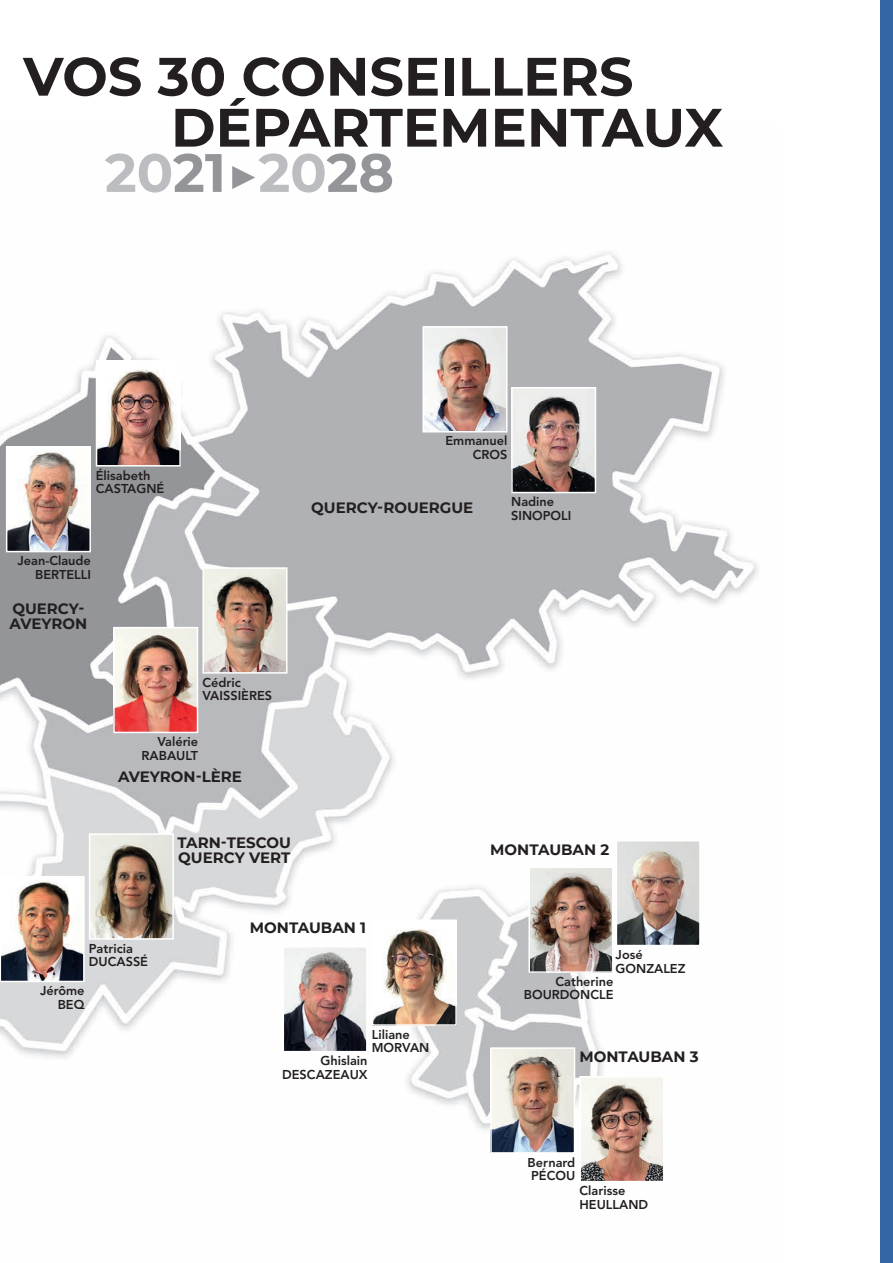
<style>
.page{position:relative;width:893px;height:1263px;background:#fff}
.page>*{position:absolute;margin:0;border:0;box-sizing:border-box;transform-origin:0 0}
.t1{font:700 54px/51px "Montserrat";color:#231f20}
.t2{font:700 54px "Montserrat";color:#939598}
.t3{font:700 15px/15px "Montserrat";color:#231f20}
.t4{font:800 12.75px/13.5px "Avenir LT Std";color:#231f20}
.s1{color:#bcbdc0}
</style>
<div class="page">
<img style="left:0;top:252px;width:758px;height:878px">
<img style="left:116px;top:630px;width:79px;height:100px">
<div style="left:113px;top:627px;width:85px;height:106px;border:2px solid #fff"></div>
<img style="left:286px;top:949px;width:79px;height:100px">
<div style="left:283px;top:946px;width:85px;height:106px;border:2px solid #fff"></div>
<img style="left:531px;top:869px;width:80px;height:101px">
<div style="left:528px;top:866px;width:86px;height:107px;border:2px solid #fff"></div>
<img style="left:3px;top:879px;width:79px;height:100px">
<div style="left:0;top:876px;width:85px;height:106px;border:2px solid #fff"></div>
<img style="left:493px;top:1050px;width:79px;height:101px">
<div style="left:490px;top:1047px;width:85px;height:107px;border:2px solid #fff"></div>
<img style="left:9px;top:449px;width:79px;height:100px">
<div style="left:6px;top:446px;width:85px;height:106px;border:2px solid #fff"></div>
<img style="left:425px;top:329px;width:80px;height:100px">
<div style="left:422px;top:326px;width:86px;height:106px;border:2px solid #fff"></div>
<img style="left:205px;top:570px;width:80px;height:101px">
<div style="left:202px;top:567px;width:86px;height:107px;border:2px solid #fff"></div>
<img style="left:375px;top:922px;width:79px;height:101px">
<div style="left:372px;top:919px;width:85px;height:107px;border:2px solid #fff"></div>
<img style="left:619px;top:843px;width:79px;height:100px">
<div style="left:616px;top:840px;width:85px;height:106px;border:2px solid #fff"></div>
<img style="left:92px;top:836px;width:79px;height:101px">
<div style="left:89px;top:833px;width:85px;height:107px;border:2px solid #fff"></div>
<img style="left:582px;top:1079px;width:79px;height:100px">
<div style="left:579px;top:1076px;width:85px;height:106px;border:2px solid #fff"></div>
<img style="left:99px;top:363px;width:79px;height:100px">
<div style="left:96px;top:360px;width:85px;height:106px;border:2px solid #fff"></div>
<img style="left:514px;top:390px;width:79px;height:100px">
<div style="left:511px;top:387px;width:85px;height:106px;border:2px solid #fff"></div>
<div style="left:880px;top:0;width:13px;height:1263px;background:#3465a4"></div>
<h1 class="t1" style="left:171px;top:48px;width:554px;text-indent:-148px">VOS 30 CONSEILLERS<br>DÉPARTEMENTAUX</h1>
<h1 class="t2" style="left:105px;top:134px;width:291px"><span class="s1">20</span>21▶<span class="s1">20</span>28</h1>
<p class="t4" style="left:96px;top:468px;width:70px">Élisabeth<br>CASTAGNÉ</p>
<p class="t4" style="left:445px;top:434px;width:64px;text-align:right">Emmanuel<br>CROS</p>
<p class="t4" style="left:18px;top:554px;width:75px;text-align:right">Jean-Claude<br>BERTELLI</p>
<p class="t3" style="left:10px;top:600px;width:79px">QUERCY-<br>AVEYRON</p>
<p class="t3" style="left:311px;top:499px;width:164px">QUERCY-ROUERGUE</p>
<p class="t4" style="left:511px;top:495px;width:62px">Nadine<br>SINOPOLI</p>
<p class="t4" style="left:202px;top:675px;width:71px">Cédric<br>VAISSIÈRES</p>
<p class="t4" style="left:142px;top:735px;width:58px;text-align:right">Valérie<br>RABAULT</p>
<p class="t3" style="left:118px;top:768px;width:125px">AVEYRON-LÈRE</p>
<p class="t3" style="left:178px;top:835px;width:115px">TARN-TESCOU<br>QUERCY VERT</p>
<p class="t3" style="left:490px;top:841px;width:121px">MONTAUBAN 2</p>
<p class="t4" style="left:89px;top:941px;width:61px">Patricia<br>DUCASSÉ</p>
<p class="t4" style="left:40px;top:984px;width:46px;text-align:right">Jérôme<br>BEQ</p>
<p class="t3" style="left:250px;top:920px;width:118px">MONTAUBAN 1</p>
<p class="t4" style="left:372px;top:1028px;width:59px">Liliane<br>MORVAN</p>
<p class="t4" style="left:282px;top:1054px;width:87px;text-align:right">Ghislain<br>DESCAZEAUX</p>
<p class="t4" style="left:616px;top:948px;width:71px">José<br>GONZALEZ</p>
<p class="t4" style="left:524px;top:975px;width:91px;text-align:right">Catherine<br>BOURDONCLE</p>
<p class="t3" style="left:579px;top:1048px;width:121px">MONTAUBAN 3</p>
<p class="t4" style="left:528px;top:1155px;width:49px">Bernard<br>PÉCOU</p>
<p class="t4" style="left:579px;top:1184px;width:70px">Clarisse<br>HEULLAND</p>
</div>
